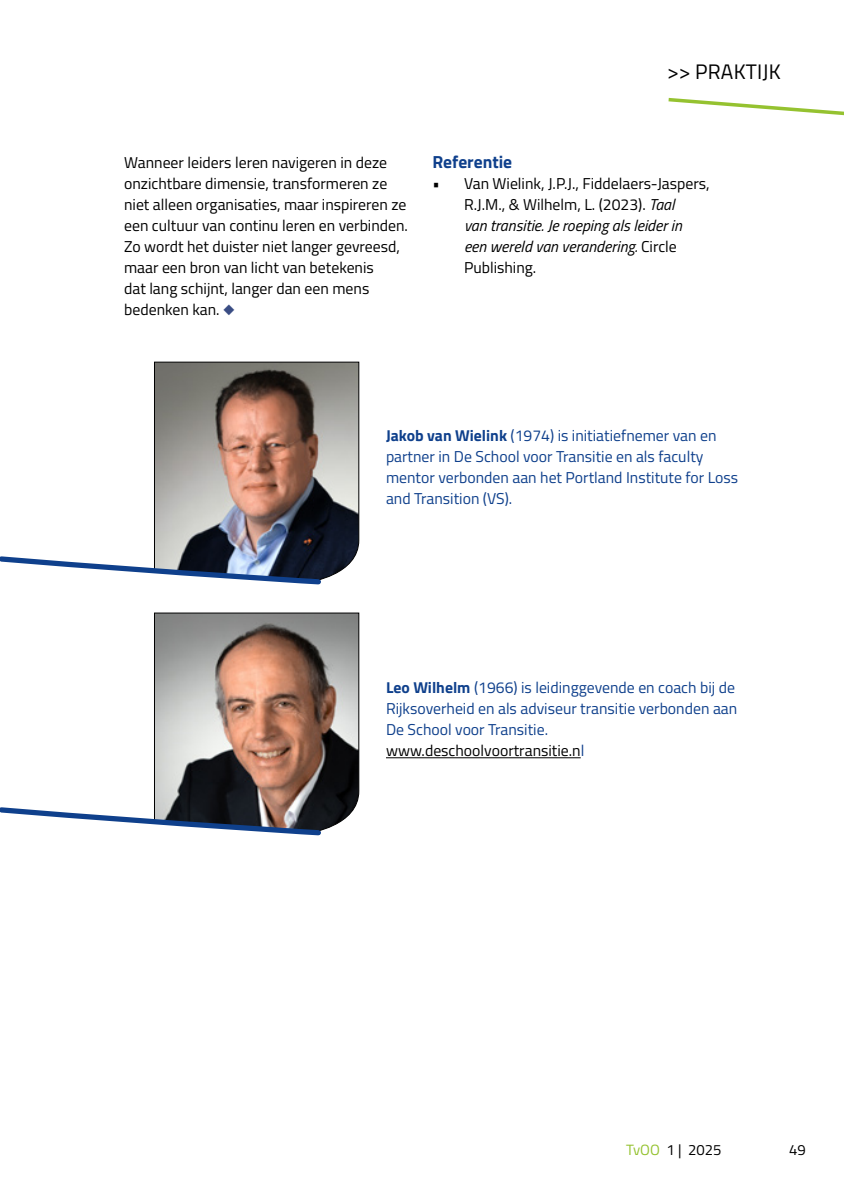
<style>
.page{position:relative;width:844px;height:1191px;background:#fff}
.page>*{position:absolute;margin:0;border:0;box-sizing:border-box;transform-origin:0 0}
.t1{font:21px "Titillium Web";letter-spacing:.01em;color:#000}
.t2{font:700 17.5px "Titillium Web";color:#0f408c}
.t3{font:15.75px/21px "Titillium Web";color:#000}
.t4{font:15.75px/21px "Titillium Web";color:#0f408c}
.t5{font:14.88px "Titillium Web";color:#000}
.s1{color:#3a4d84}
.s2{font-style:italic}
.s3{font-weight:700}
.s4{color:#000}
.s5{color:#95c230}
</style>
<div class="page">
<svg style="left:668px;top:97px;width:175px;height:19px"></svg>
<hr style="left:386px;top:757px;width:194px;height:1px;background:#000">
<img style="left:154px;top:362px;width:205px;height:217px">
<svg style="left:154px;top:612px;width:205px;height:218px;background:#8f7d74"></svg>
<svg style="left:0;top:553px;width:323px;height:32px"></svg>
<svg style="left:0;top:804px;width:323px;height:32px"></svg>
<h1 class="t1" style="left:666px;top:56px;width:115px">&gt;&gt; PRAKTIJK</h1>
<p class="t3" style="left:124px;top:151px;width:285px">Wanneer leiders leren navigeren in deze onzichtbare dimensie, transformeren ze niet alleen organisaties, maar inspireren ze een cultuur van continu leren en verbinden.<br>Zo wordt het duister niet langer gevreesd, maar een bron van licht van betekenis<br>dat lang schijnt, langer dan een mens bedenken kan. <span class="s1">◆</span></p>
<p class="t2" style="left:432px;top:149px;width:81px">Referentie</p>
<p class="t3" style="left:464px;top:172px;width:247px;text-indent:-31px">• Van Wielink, J.P.J., Fiddelaers-Jaspers, R.J.M., &amp; Wilhelm, L. (2023). <span class="s2">Taal<br>van transitie. Je roeping als leider in<br>een wereld van verandering.</span> Circle Publishing.</p>
<p class="t4" style="left:386px;top:424px;width:354px"><span class="s3">Jakob van Wielink</span> (1974) is initiatiefnemer van en partner in De School voor Transitie en als faculty mentor verbonden aan het Portland Institute for Loss and Transition (VS).</p>
<p class="t4" style="left:386px;top:676px;width:352px"><span class="s3">Leo Wilhelm</span> (1966) is leidinggevende en coach bij de Rijksoverheid en als adviseur transitie verbonden aan De School voor Transitie. <span class="s4">www.deschoolvoortransitie.n</span>l</p>
<p class="t5" style="left:626px;top:1139px;width:97px"><span class="s5">TvOO</span> 1 | 2025</p>
<p class="t5" style="left:788px;top:1139px;width:18px">49</p>
</div>
